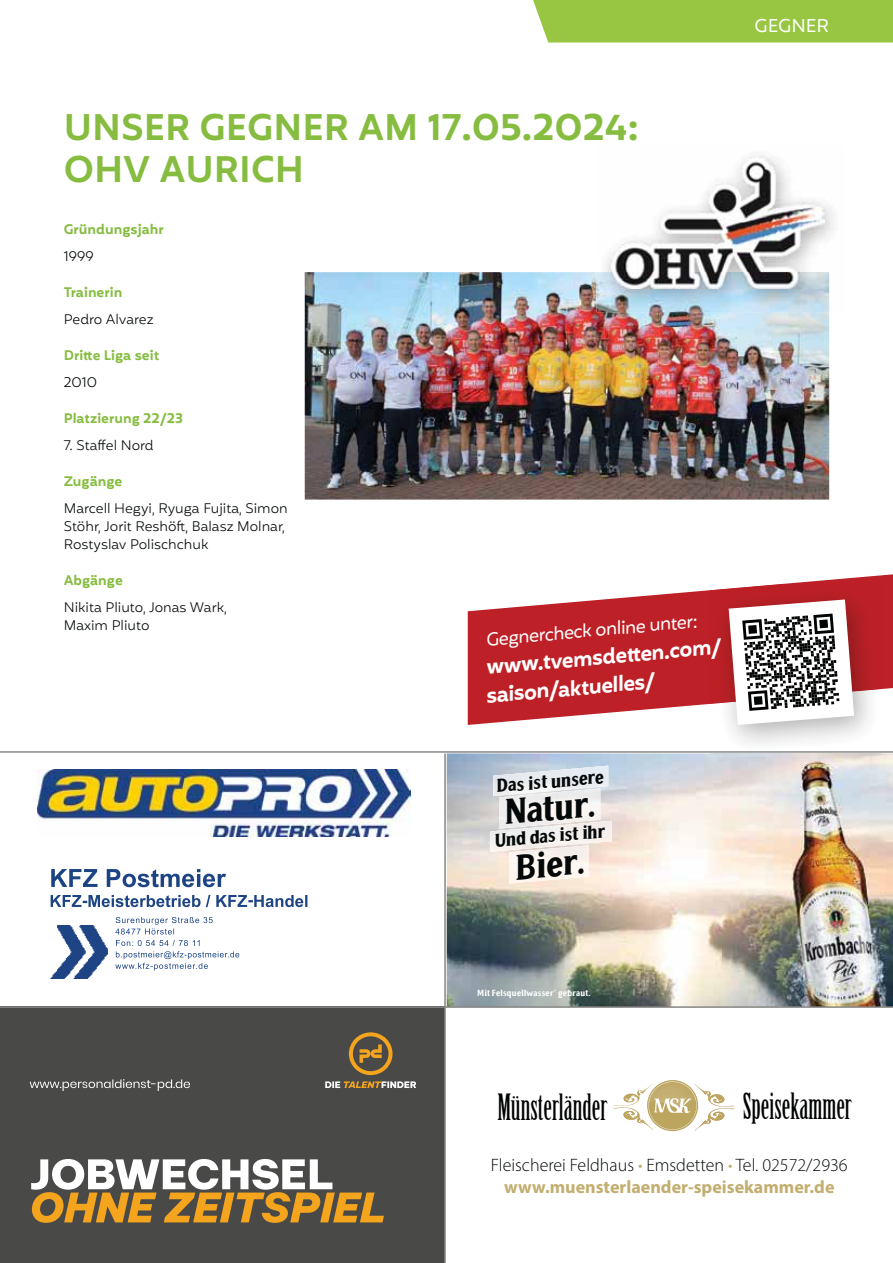
<style>
.page{position:relative;width:893px;height:1263px;background:#fff}
.page>*{position:absolute;margin:0;border:0;box-sizing:border-box;transform-origin:0 0}
.t1{font:600 36px/42px "Mohr";color:#86bd40}
.t2{font:35.4px "Birch Std";color:#010202;scale:.89 1}
.t3{font:700 34.95px/56.4px "Krombacher Btn Serif";color:#040809}
.t4{font:600 21px/28.5px "Mohr";color:#fff}
.t5{font:700 18.15px "Krombacher Btn Serif";color:#040809}
.t6{font:300 18px/21.6px "Myriad Pro";color:#040809;text-align:center}
.t7{font:18px "Mohr";color:#fff}
.t8{font:300 13.5px/18px "Mohr";color:#040809}
.t9{font:600 13.5px "Mohr";color:#86bd40}
.t10{font:700 8.7px "Krombacher Btn Serif";letter-spacing:.035em;color:#fff}
.s1{color:#c2ae6f}
.s2{font-weight:700;color:#c2ae6f}
</style>
<div class="page">
<img style="left:666px;top:1080px;width:13px;height:1px">
<svg style="left:613px;top:1081px;width:122px;height:49px"></svg>
<img style="left:446px;top:753px;width:447px;height:253px">
<img style="left:493px;top:766px;width:115px;height:30px">
<img style="left:490px;top:821px;width:122px;height:31px">
<img style="left:499px;top:788px;width:101px;height:40px">
<img style="left:509px;top:845px;width:80px;height:38px">
<svg style="left:468px;top:574px;width:425px;height:151px;fill:#bd2026"></svg>
<img style="left:710px;top:704px;width:171px;height:51px">
<img style="left:710px;top:584px;width:171px;height:120px">
<img style="left:710px;top:638px;width:11px;height:21px">
<svg style="left:729px;top:599px;width:125px;height:126px"></svg>
<div style="left:533px;top:0;width:360px;height:43px;background:#98c642"></div>
<img style="left:305px;top:272px;width:524px;height:228px">
<img style="left:597px;top:272px;width:232px;height:40px">
<img style="left:612px;top:157px;width:213px;height:131px">
<div style="left:0;top:1006px;width:444px;height:245px;background:#494948"></div>
<svg style="left:349px;top:1032px;width:44px;height:43px"></svg>
<svg style="left:325px;top:1081px;width:91px;height:7px"></svg>
<svg style="left:30px;top:1079px;width:160px;height:12px"></svg>
<svg style="left:31px;top:1159px;width:353px;height:64px"></svg>
<div style="left:0;top:1251px;width:444px;height:12px;background:#494948"></div>
<img style="left:38px;top:770px;width:373px;height:67px">
<svg style="left:115px;top:940px;width:124px;height:30px"></svg>
<svg style="left:115px;top:917px;width:98px;height:17px"></svg>
<svg style="left:51px;top:895px;width:256px;height:12px"></svg>
<svg style="left:51px;top:869px;width:175px;height:18px"></svg>
<img style="left:50px;top:925px;width:58px;height:53px">
<hr style="left:0;top:1006px;width:893px;height:2px;background:#878786">
<hr style="left:444px;top:753px;width:2px;height:510px;background:#878786">
<hr style="left:0;top:751px;width:893px;height:2px;background:#878786">
<h1 class="t1" style="left:64px;top:108px;width:577px">UNSER GEGNER AM 17.05.2024:<br>OHV AURICH</h1>
<p class="t9" style="left:64px;top:223px;width:102px">Gründungsjahr</p>
<p class="t8" style="left:64px;top:248px;width:32px">1999</p>
<p class="t9" style="left:64px;top:286px;width:60px">Trainerin</p>
<p class="t8" style="left:64px;top:311px;width:91px">Pedro Alvarez</p>
<p class="t9" style="left:64px;top:349px;width:97px">Dritte Liga seit</p>
<p class="t8" style="left:64px;top:374px;width:35px">2010</p>
<p class="t9" style="left:64px;top:412px;width:121px">Platzierung 22/23</p>
<p class="t8" style="left:64px;top:437px;width:92px">7. Staffel Nord</p>
<p class="t9" style="left:64px;top:475px;width:60px">Zugänge</p>
<p class="t8" style="left:64px;top:500px;width:225px">Marcell Hegyi, Ryuga Fujita, Simon<br>Stöhr, Jorit Reshöft, Balasz Molnar,<br>Rostyslav Polischchuk</p>
<p class="t9" style="left:64px;top:574px;width:61px">Abgänge</p>
<p class="t8" style="left:64px;top:599px;width:165px">Nikita Pliuto, Jonas Wark,<br>Maxim Pliuto</p>
<h3 class="t7" style="left:485px;top:630px;width:213px;rotate:-5deg">Gegnercheck online unter:</h3>
<h3 class="t4" style="left:482px;top:654px;width:240px;rotate:-5deg">www.tvemsdett en.com/ saison/aktuelles/</h3>
<h3 class="t5" style="left:495px;top:779px;width:109px;rotate:-5deg">Das ist unsere</h3>
<h3 class="t5" style="left:494px;top:834px;width:112px;rotate:-5deg">Und das ist ihr</h3>
<h3 class="t3" style="left:502px;top:787px;width:93px;rotate:-5deg">Natur.<br>Bier.</h3>
<h3 class="t7" style="left:754px;top:17px;width:76px">GEGNER</h3>
<p class="t10" style="left:477px;top:990px;width:115px">Mit Felsquellwasser<sup>®</sup> gebraut.</p>
<h2 class="t2" style="left:497px;top:1086px;width:125px">Münsterländer</h2>
<h2 class="t2" style="left:743px;top:1086px;width:124px">Speisekammer</h2>
<h3 class="t6" style="left:491px;top:1154px;width:358px">Fleischerei Feldhaus <span class="s1">•</span> Emsdetten <span class="s1">•</span> Tel. 02572/2936 <span class="s2">www.muensterlaender-speisekammer.de</span></h3>
</div>
